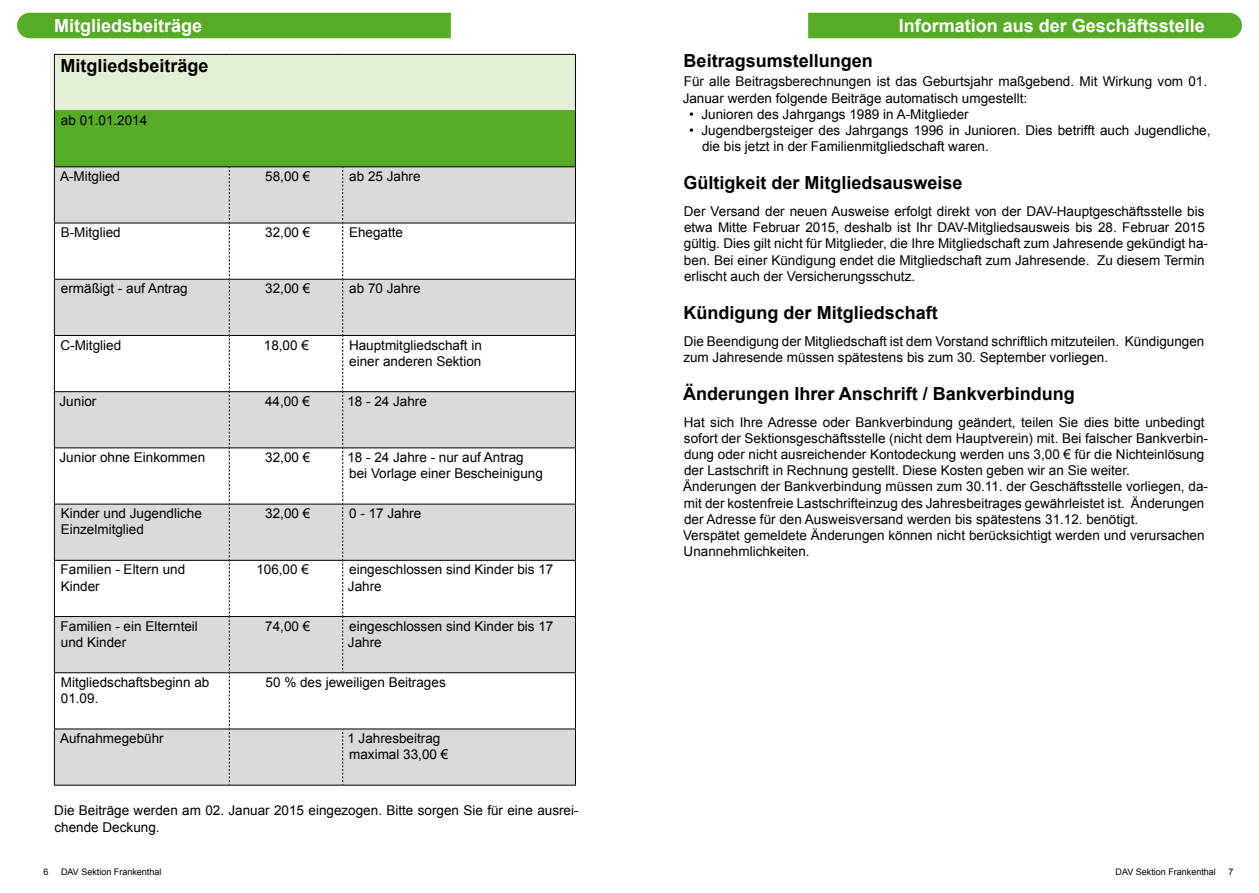
<style>
.page{position:relative;width:1259px;height:893px;background:#fff}
.page>*{position:absolute;margin:0;border:0;box-sizing:border-box;transform-origin:0 0}
.t1{font:700 18px "Arial";color:#000}
.t2{font:700 18px "Arial";color:#fff}
.t3{font:13.5px/16.2px "Arial";color:#000}
.t4{font:9px "Arial";color:#000}
</style>
<div class="page">
<div style="left:17px;top:13px;width:434px;height:25px;background:#58ab27"></div>
<div style="left:808px;top:13px;width:434px;height:25px;background:#58ab27"></div>
<div style="left:54px;top:54px;width:521px;height:57px;background:#e4efd8"></div>
<div style="left:54px;top:111px;width:521px;height:56px;background:#58ab27"></div>
<svg style="left:55px;top:167px;width:520px;height:618px;fill:#d9dadb"></svg>
<hr style="left:54px;top:54px;width:175px;height:1px;background:#000">
<hr style="left:54px;top:55px;width:1px;height:56px;background:#000">
<hr style="left:229px;top:54px;width:114px;height:1px;background:#000">
<hr style="left:343px;top:54px;width:233px;height:1px;background:#000">
<hr style="left:575px;top:55px;width:1px;height:56px;background:#000">
<hr style="left:54px;top:111px;width:1px;height:55px;background:#000">
<hr style="left:575px;top:111px;width:1px;height:55px;background:#000">
<hr style="left:54px;top:166px;width:175px;height:1px;background:#000">
<hr style="left:54px;top:167px;width:1px;height:56px;background:#000">
<hr style="left:229px;top:166px;width:114px;height:1px;background:#000">
<hr style="left:343px;top:166px;width:233px;height:1px;background:#000">
<hr style="left:575px;top:167px;width:1px;height:56px;background:#000">
<hr style="left:54px;top:223px;width:175px;height:1px;background:#000">
<hr style="left:54px;top:223px;width:1px;height:56px;background:#000">
<hr style="left:229px;top:223px;width:114px;height:1px;background:#000">
<hr style="left:343px;top:223px;width:233px;height:1px;background:#000">
<hr style="left:575px;top:223px;width:1px;height:56px;background:#000">
<hr style="left:54px;top:279px;width:175px;height:1px;background:#000">
<hr style="left:54px;top:280px;width:1px;height:55px;background:#000">
<hr style="left:229px;top:279px;width:114px;height:1px;background:#000">
<hr style="left:343px;top:279px;width:233px;height:1px;background:#000">
<hr style="left:575px;top:280px;width:1px;height:55px;background:#000">
<hr style="left:54px;top:335px;width:175px;height:1px;background:#000">
<hr style="left:54px;top:336px;width:1px;height:55px;background:#000">
<hr style="left:229px;top:335px;width:114px;height:1px;background:#000">
<hr style="left:343px;top:335px;width:233px;height:1px;background:#000">
<hr style="left:575px;top:336px;width:1px;height:55px;background:#000">
<hr style="left:54px;top:391px;width:175px;height:1px;background:#000">
<hr style="left:54px;top:392px;width:1px;height:55px;background:#000">
<hr style="left:229px;top:391px;width:114px;height:1px;background:#000">
<hr style="left:343px;top:391px;width:233px;height:1px;background:#000">
<hr style="left:575px;top:392px;width:1px;height:55px;background:#000">
<hr style="left:54px;top:447px;width:175px;height:1px;background:#000">
<hr style="left:54px;top:448px;width:1px;height:56px;background:#000">
<hr style="left:229px;top:447px;width:114px;height:1px;background:#000">
<hr style="left:343px;top:447px;width:233px;height:1px;background:#000">
<hr style="left:575px;top:448px;width:1px;height:56px;background:#000">
<hr style="left:54px;top:504px;width:175px;height:1px;background:#000">
<hr style="left:54px;top:504px;width:1px;height:56px;background:#000">
<hr style="left:229px;top:504px;width:114px;height:1px;background:#000">
<hr style="left:343px;top:504px;width:233px;height:1px;background:#000">
<hr style="left:575px;top:504px;width:1px;height:56px;background:#000">
<hr style="left:54px;top:560px;width:175px;height:1px;background:#000">
<hr style="left:54px;top:561px;width:1px;height:55px;background:#000">
<hr style="left:229px;top:560px;width:114px;height:1px;background:#000">
<hr style="left:343px;top:560px;width:233px;height:1px;background:#000">
<hr style="left:575px;top:561px;width:1px;height:55px;background:#000">
<hr style="left:54px;top:616px;width:175px;height:1px;background:#000">
<hr style="left:54px;top:617px;width:1px;height:55px;background:#000">
<hr style="left:229px;top:616px;width:114px;height:1px;background:#000">
<hr style="left:343px;top:616px;width:233px;height:1px;background:#000">
<hr style="left:575px;top:617px;width:1px;height:55px;background:#000">
<hr style="left:54px;top:672px;width:175px;height:1px;background:#000">
<hr style="left:54px;top:673px;width:1px;height:56px;background:#000">
<hr style="left:229px;top:672px;width:114px;height:1px;background:#000">
<hr style="left:343px;top:672px;width:233px;height:1px;background:#000">
<hr style="left:575px;top:673px;width:1px;height:56px;background:#000">
<hr style="left:54px;top:729px;width:175px;height:1px;background:#000">
<hr style="left:54px;top:729px;width:1px;height:56px;background:#000">
<hr style="left:229px;top:729px;width:114px;height:1px;background:#000">
<hr style="left:343px;top:729px;width:233px;height:1px;background:#000">
<hr style="left:575px;top:729px;width:1px;height:56px;background:#000">
<hr style="left:54px;top:785px;width:175px;height:1px;background:#000">
<hr style="left:229px;top:785px;width:114px;height:1px;background:#000">
<hr style="left:343px;top:785px;width:233px;height:1px;background:#000">
<svg style="left:342px;top:167px;width:1px;height:505px"></svg>
<svg style="left:229px;top:167px;width:1px;height:618px"></svg>
<svg style="left:342px;top:729px;width:1px;height:56px"></svg>
<h1 class="t2" style="left:54px;top:16px;width:150px">Mitgliedsbeiträge</h1>
<h1 class="t1" style="left:61px;top:55px;width:150px">Mitgliedsbeiträge</h1>
<p class="t3" style="left:61px;top:112px;width:88px">ab 01.01.2014</p>
<p class="t3" style="left:60px;top:168px;width:62px">A-Mitglied</p>
<p class="t3" style="left:265px;top:168px;width:47px">58,00 €</p>
<p class="t3" style="left:349px;top:168px;width:73px">ab 25 Jahre</p>
<p class="t3" style="left:61px;top:224px;width:62px">B-Mitglied</p>
<p class="t3" style="left:265px;top:224px;width:47px">32,00 €</p>
<p class="t3" style="left:349px;top:224px;width:56px">Ehegatte</p>
<p class="t3" style="left:61px;top:281px;width:128px">ermäßigt - auf Antrag</p>
<p class="t3" style="left:265px;top:281px;width:47px">32,00 €</p>
<p class="t3" style="left:349px;top:281px;width:73px">ab 70 Jahre</p>
<p class="t3" style="left:60px;top:337px;width:62px">C-Mitglied</p>
<p class="t3" style="left:264px;top:337px;width:47px">18,00 €</p>
<p class="t3" style="left:349px;top:337px;width:134px">Hauptmitgliedschaft in einer anderen Sektion</p>
<p class="t3" style="left:60px;top:393px;width:38px">Junior</p>
<p class="t3" style="left:265px;top:393px;width:47px">44,00 €</p>
<p class="t3" style="left:347px;top:393px;width:81px">18 - 24 Jahre</p>
<p class="t3" style="left:60px;top:449px;width:147px">Junior ohne Einkommen</p>
<p class="t3" style="left:265px;top:449px;width:47px">32,00 €</p>
<p class="t3" style="left:347px;top:449px;width:197px">18 - 24 Jahre - nur auf Antrag bei Vorlage einer Bescheinigung</p>
<p class="t3" style="left:61px;top:505px;width:143px">Kinder und Jugendliche<br>Einzelmitglied</p>
<p class="t3" style="left:265px;top:505px;width:47px">32,00 €</p>
<p class="t3" style="left:349px;top:505px;width:74px">0 - 17 Jahre</p>
<p class="t3" style="left:61px;top:562px;width:126px">Familien - Eltern und<br>Kinder</p>
<p class="t3" style="left:256px;top:562px;width:54px">106,00 €</p>
<p class="t3" style="left:348px;top:562px;width:207px">eingeschlossen sind Kinder bis 17<br>Jahre</p>
<p class="t3" style="left:61px;top:618px;width:139px">Familien - ein Elternteil und Kinder</p>
<p class="t3" style="left:265px;top:618px;width:47px">74,00 €</p>
<p class="t3" style="left:348px;top:618px;width:207px">eingeschlossen sind Kinder bis 17<br>Jahre</p>
<p class="t3" style="left:61px;top:674px;width:150px">Mitgliedschaftsbeginn ab<br>01.09.</p>
<p class="t3" style="left:266px;top:674px;width:182px">50 % des jeweiligen Beitrages</p>
<p class="t3" style="left:60px;top:730px;width:105px">Aufnahmegebühr</p>
<p class="t3" style="left:347px;top:730px;width:102px">1 Jahresbeitrag maximal 33,00 €</p>
<p class="t3" style="left:54px;top:803px;width:526px">Die Beiträge werden am 02. Januar 2015 eingezogen. Bitte sorgen Sie für eine ausrei&shy;chende Deckung.</p>
<h1 class="t2" style="left:898px;top:16px;width:308px">Information aus der Geschäftsstelle</h1>
<h1 class="t1" style="left:683px;top:51px;width:191px">Beitragsumstellungen</h1>
<p class="t3" style="left:682px;top:74px;width:526px">Für alle Beitragsberechnungen ist das Geburtsjahr maßgebend. Mit Wirkung vom 01.<br>Januar werden folgende Beiträge automatisch umgestellt:</p>
<p class="t3" style="left:689px;top:106px;width:281px">• Junioren des Jahrgangs 1989 in A-Mitglieder</p>
<p class="t3" style="left:702px;top:122px;width:510px;text-indent:-13px">• Jugendbergsteiger des Jahrgangs 1996 in Junioren. Dies betrifft auch Jugendliche, die bis jetzt in der Familienmitgliedschaft waren.</p>
<h1 class="t1" style="left:683px;top:173px;width:281px">Gültigkeit der Mitgliedsausweise</h1>
<p class="t3" style="left:684px;top:203px;width:526px">Der Versand der neuen Ausweise erfolgt direkt von der DAV-Hauptgeschäftsstelle bis etwa Mitte Februar 2015, deshalb ist Ihr DAV-Mitgliedsausweis bis 28. Februar 2015 gültig. Dies gilt nicht für Mitglieder, die Ihre Mitgliedschaft zum Jahresende gekündigt ha&shy;ben. Bei einer Kündigung endet die Mitgliedschaft zum Jahresende. Zu diesem Termin erlischt auch der Versicherungsschutz.</p>
<h1 class="t1" style="left:683px;top:302px;width:256px">Kündigung der Mitgliedschaft</h1>
<p class="t3" style="left:683px;top:333px;width:522px">Die Beendigung der Mitgliedschaft ist dem Vorstand schriftlich mitzuteilen. Kündigungen zum Jahresende müssen spätestens bis zum 30. September vorliegen.</p>
<h1 class="t1" style="left:683px;top:383px;width:393px">Änderungen Ihrer Anschrift / Bankverbindung</h1>
<p class="t3" style="left:683px;top:414px;width:526px">Hat sich Ihre Adresse oder Bankverbindung geändert, teilen Sie dies bitte unbedingt sofort der Sektionsgeschäftsstelle (nicht dem Hauptverein) mit. Bei falscher Bankverbin&shy;dung oder nicht ausreichender Kontodeckung werden uns 3,00 € für die Nichteinlösung der Lastschrift in Rechnung gestellt. Diese Kosten geben wir an Sie weiter.<br>Änderungen der Bankverbindung müssen zum 30.11. der Geschäftsstelle vorliegen, da&shy;mit der kostenfreie Lastschrifteinzug des Jahresbeitrages gewährleistet ist. Änderungen der Adresse für den Ausweisversand werden bis spätestens 31.12. benötigt.<br>Verspätet gemeldete Änderungen können nicht berücksichtigt werden und verursachen Unannehmlichkeiten.</p>
<p class="t4" style="left:44px;top:867px;width:7px">6</p>
<p class="t4" style="left:61px;top:867px;width:102px">DAV Sektion Frankenthal</p>
<p class="t4" style="left:1115px;top:867px;width:102px">DAV Sektion Frankenthal</p>
<p class="t4" style="left:1228px;top:867px;width:7px">7</p>
</div>
